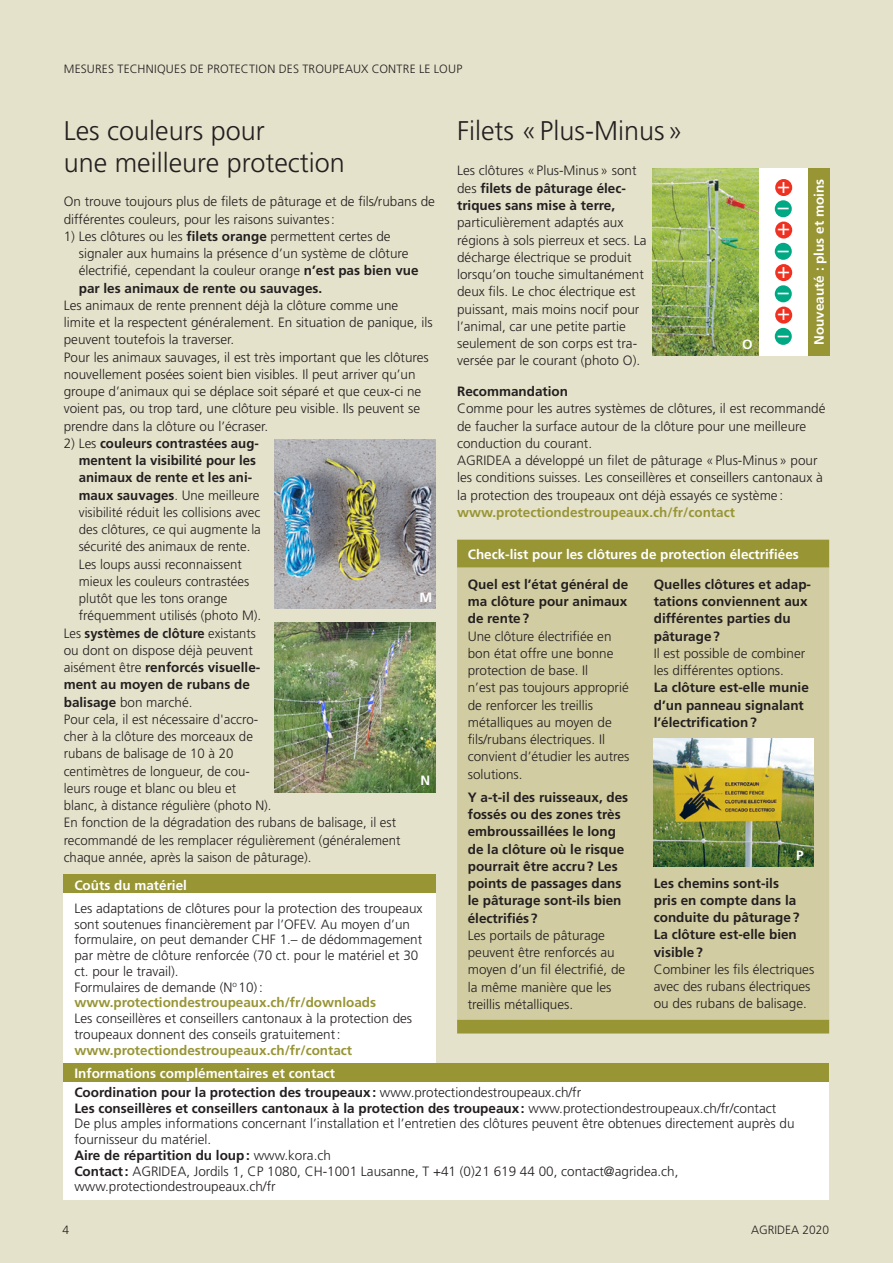
<style>
.page{position:relative;width:893px;height:1263px;background:#e5e2cb}
.page>*{position:absolute;margin:0;border:0;box-sizing:border-box;transform-origin:0 0}
.t1{font:300 27px/31.5px "Frutiger";color:#231f20}
.t2{font:300 13.5px/17.2px "Frutiger";color:#231f20}
.t3{font:700 13.5px/17.2px "Frutiger";color:#231f20}
.t4{font:700 13.5px "Frutiger";color:#fff}
.t5{font:700 13.5px "Frutiger";color:#989535}
.t6{font:700 13.5px "Frutiger";color:#231f20;scale:.96 1}
.t7{font:300 12px "Frutiger";letter-spacing:.015em;color:#231f20}
.s1{font-weight:700}
.s2{font-weight:300}
.s3{font-weight:700;color:#989535}
.s4{color:#fff}
</style>
<div class="page">
<img style="left:274px;top:623px;width:162px;height:169px">
<div style="left:457px;top:540px;width:372px;height:493px;background:#989535"></div>
<div style="left:457px;top:568px;width:372px;height:451px;background:#d1cca1"></div>
<img style="left:654px;top:738px;width:159px;height:128px">
<div style="left:64px;top:875px;width:372px;height:19px;background:#989535"></div>
<div style="left:64px;top:894px;width:372px;height:169px;background:#fff"></div>
<img style="left:274px;top:439px;width:162px;height:169px">
<img style="left:653px;top:168px;width:106px;height:187px">
<div style="left:759px;top:168px;width:49px;height:187px;background:#fff"></div>
<div style="left:775px;top:200px;width:17px;height:17px;background:#00a984;border-radius:50%"></div>
<div style="left:775px;top:243px;width:17px;height:17px;background:#00a984;border-radius:50%"></div>
<div style="left:775px;top:285px;width:17px;height:17px;background:#00a984;border-radius:50%"></div>
<div style="left:775px;top:328px;width:17px;height:17px;background:#00a984;border-radius:50%"></div>
<div style="left:775px;top:179px;width:17px;height:17px;background:#ef3122;border-radius:50%"></div>
<svg style="left:775px;top:222px;width:17px;height:17px"></svg>
<div style="left:775px;top:264px;width:17px;height:17px;background:#ef3122;border-radius:50%"></div>
<svg style="left:775px;top:307px;width:17px;height:17px"></svg>
<div style="left:808px;top:168px;width:21px;height:188px;background:#989535"></div>
<div style="left:64px;top:1063px;width:765px;height:19px;background:#989535"></div>
<div style="left:64px;top:1082px;width:765px;height:118px;background:#fff"></div>
<svg style="left:778px;top:224px;width:11px;height:11px"></svg>
<svg style="left:778px;top:309px;width:11px;height:11px"></svg>
<p class="t7" style="left:64px;top:65px;width:400px">MESURES TECHNIQUES DE PROTECTION DES TROUPEAUX CONTRE LE LOUP</p>
<h1 class="t1" style="left:64px;top:117px;width:283px">Les couleurs pour<br>une meilleure protection</h1>
<p class="t2" style="left:64px;top:194px;width:373px">On trouve toujours plus de filets de pâturage et de fils/rubans de différentes couleurs, pour les raisons suivantes :</p>
<p class="t2" style="left:79px;top:228px;width:341px;text-indent:-15px">1) Les clôtures ou les <span class="s1">filets orange</span> permettent certes de signaler aux humains la présence d’un système de clôture électrifié, cependant la couleur orange <span class="s1">n’est pas bien vue par les animaux de rente ou sauvages.</span></p>
<p class="t2" style="left:64px;top:297px;width:370px">Les animaux de rente prennent déjà la clôture comme une limite et la respectent généralement. En situation de panique, ils peuvent toutefois la traverser.<br>Pour les animaux sauvages, il est très important que les clôtures nouvellement posées soient bien visibles. Il peut arriver qu’un groupe d’animaux qui se déplace soit séparé et que ceux-ci ne voient pas, ou trop tard, une clôture peu visible. Ils peuvent se prendre dans la clôture ou l’écraser.</p>
<p class="t3" style="left:64px;top:435px;width:197px"><span class="s2">2) Les</span> couleurs contrastées aug -</p>
<p class="t3" style="left:79px;top:453px;width:179px">mentent la visibilité pour les</p>
<p class="t3" style="left:79px;top:470px;width:175px">animaux de rente et les ani-</p>
<p class="t2" style="left:79px;top:487px;width:182px"><span class="s1">maux sauvages</span>. Une meilleure</p>
<p class="t2" style="left:79px;top:504px;width:183px">visibilité réduit les collisions avec</p>
<p class="t2" style="left:79px;top:522px;width:184px">des clôtures, ce qui augmente la</p>
<p class="t2" style="left:79px;top:539px;width:173px">sécurité des animaux de rente.</p>
<p class="t2" style="left:79px;top:556px;width:164px">Les loups aussi reconnaissent</p>
<p class="t2" style="left:79px;top:573px;width:172px">mieux les couleurs contrastées</p>
<p class="t2" style="left:79px;top:591px;width:150px">plutôt que les tons orange</p>
<p class="t2" style="left:79px;top:608px;width:184px">fréquemment utilisés (photo M).</p>
<p class="t6" style="left:64px;top:627px;width:202px"><span class="s2">Les</span> systèmes de clôture <span class="s2">existants</span></p>
<p class="t2" style="left:64px;top:642px;width:191px">ou dont on dispose déjà peuvent</p>
<p class="t3" style="left:64px;top:660px;width:198px"><span class="s2">aisément être</span> renforcés visuelle-</p>
<p class="t3" style="left:64px;top:677px;width:188px">ment au moyen de rubans de</p>
<p class="t2" style="left:64px;top:694px;width:130px"><span class="s1">balisage</span> bon marché.</p>
<p class="t2" style="left:64px;top:711px;width:196px">Pour cela, il est nécessaire d'accro -</p>
<p class="t2" style="left:64px;top:729px;width:191px">cher à la clôture des morceaux de</p>
<p class="t2" style="left:64px;top:746px;width:171px">rubans de balisage de 10 à 20</p>
<p class="t2" style="left:64px;top:763px;width:188px">centi mètres de longueur, de cou -</p>
<p class="t2" style="left:64px;top:780px;width:174px">leurs rouge et blanc ou bleu et</p>
<p class="t2" style="left:64px;top:798px;width:209px">blanc, à distance régulière (photo N).</p>
<p class="t2" style="left:64px;top:815px;width:334px">En fonction de la dégradation des rubans de balisage, il est</p>
<p class="t2" style="left:64px;top:832px;width:338px">recommandé de les remplacer régulièrement (généralement</p>
<p class="t2" style="left:64px;top:849px;width:249px">chaque année, après la saison de pâturage).</p>
<p class="t4" style="left:419px;top:592px;width:14px">M</p>
<p class="t4" style="left:421px;top:774px;width:11px">N</p>
<p class="t4" style="left:74px;top:879px;width:114px">Coûts du matériel</p>
<p class="t2" style="left:74px;top:901px;width:350px;line-height:15.8px">Les adaptations de clôtures pour la protection des troupeaux sont soutenues financièrement par l’OFEV. Au moyen d’un formulaire, on peut demander CHF 1.– de dédommagement par mètre de clôture renforcée (70 ct. pour le matériel et 30 ct. pour le travail).<br>Formulaires de demande (N<sup>o</sup> 10) : <span class="s3">www.protectiondestroupeaux.ch/fr/downloads</span></p>
<p class="t2" style="left:74px;top:1011px;width:339px;line-height:15.8px">Les conseillères et conseillers cantonaux à la protection des troupeaux donnent des conseils gratuitement :</p>
<p class="t5" style="left:74px;top:1044px;width:279px">www.protectiondestroupeaux.ch/fr/contact</p>
<h1 class="t1" style="left:457px;top:117px;width:227px">Filets « Plus-Minus »</h1>
<p class="t3" style="left:457px;top:163px;width:181px"><span class="s2">Les clôtures « Plus-Minus » sont des</span> filets de pâturage élec&shy;triques sans mise à terre,</p>
<p class="t2" style="left:457px;top:215px;width:191px">particulièrement adaptés aux régions à sols pierreux et secs. La décharge électrique se produit lorsqu’on touche simultanément deux fils. Le choc électrique est puissant, mais moins nocif pour l’animal, car une petite partie seulement de son corps est tra&shy;versée par le courant (photo O).</p>
<p class="t3" style="left:457px;top:384px;width:113px">Recommandation</p>
<p class="t2" style="left:457px;top:401px;width:370px">Comme pour les autres systèmes de clôtures, il est recommandé de faucher la surface autour de la clôture pour une meilleure conduction du courant.<br>AGRIDEA a développé un filet de pâturage « Plus-Minus » pour les conditions suisses. Les conseillères et conseillers cantonaux à la protection des troupeaux ont déjà essayés ce système :</p>
<p class="t5" style="left:457px;top:506px;width:279px">www.protectiondestroupeaux.ch/fr/contact</p>
<p class="t4" style="left:813px;top:345px;width:167px;rotate:-90deg">Nouveauté : plus et moins</p>
<p class="t4" style="left:742px;top:339px;width:12px">O</p>
<p class="t4" style="left:468px;top:549px;width:333px">Check-list pour les clôtures de protection électrifiées</p>
<p class="t3" style="left:468px;top:576px;width:162px;text-align:justify">Quel est l’état général de ma clôture pour animaux de rente ?</p>
<p class="t2" style="left:468px;top:628px;width:163px">Une clôture électrifiée en bon état offre une bonne protection de base. Il<br>n’est pas toujours approprié de renforcer les treillis métalliques au moyen de fils/rubans électriques. Il convient d’étudier les autres solutions.</p>
<p class="t3" style="left:468px;top:789px;width:162px">Y a-t-il des ruisseaux, des fossés ou des zones très embroussaillées le long de la clôture où le risque pourrait être accru ? Les points de passages dans le pâturage sont-ils bien électrifiés ?</p>
<p class="t2" style="left:468px;top:927px;width:159px">Les portails de pâturage peuvent être renforcés au moyen d’un fil électrifié, de la même manière que les treillis métalliques.</p>
<p class="t3" style="left:654px;top:576px;width:159px">Quelles clôtures et adap&shy;tations conviennent aux différentes parties du pâturage ?</p>
<p class="t2" style="left:654px;top:645px;width:153px">Il est possible de combiner les différentes options.</p>
<p class="t3" style="left:654px;top:680px;width:157px">La clôture est-elle munie d’un panneau signalant l’électrification ?</p>
<p class="t4" style="left:796px;top:849px;width:9px">P</p>
<p class="t3" style="left:654px;top:875px;width:147px">Les chemins sont-ils pris en compte dans la conduite du pâturage ?<br>La clôture est-elle bien visible ?</p>
<p class="t2" style="left:654px;top:961px;width:162px">Combiner les fils électriques avec des rubans électriques ou des rubans de balisage.</p>
<p class="t3" style="left:74px;top:1065px;width:508px;line-height:19px"><span class="s4">Informations complémentaires et contact<br></span>Coordination pour la protection des troupeaux : <span class="s2">www.protectiondestroupeaux.ch/fr</span></p>
<p class="t2" style="left:74px;top:1101px;width:722px;line-height:15.8px"><span class="s1">Les conseillères et conseillers cantonaux à la protection des troupeaux :</span> www.protectiondestroupeaux.ch/fr/contact De plus amples informations concernant l’installation et l’entretien des clôtures peuvent être obtenues directement auprès du fournisseur du matériel.<br><span class="s1">Aire de répartition du loup :</span> www.kora.ch<br><span class="s1">Contact :</span> AGRIDEA, Jordils 1, CP 1080, CH-1001 Lausanne, T +41 (0)21 619 44 00, contact@agridea.ch, www.protectiondestroupeaux.ch/fr</p>
<p class="t7" style="left:62px;top:1225px;width:8px">4</p>
<p class="t7" style="left:751px;top:1225px;width:80px">AGRIDEA 2020</p>
</div>
